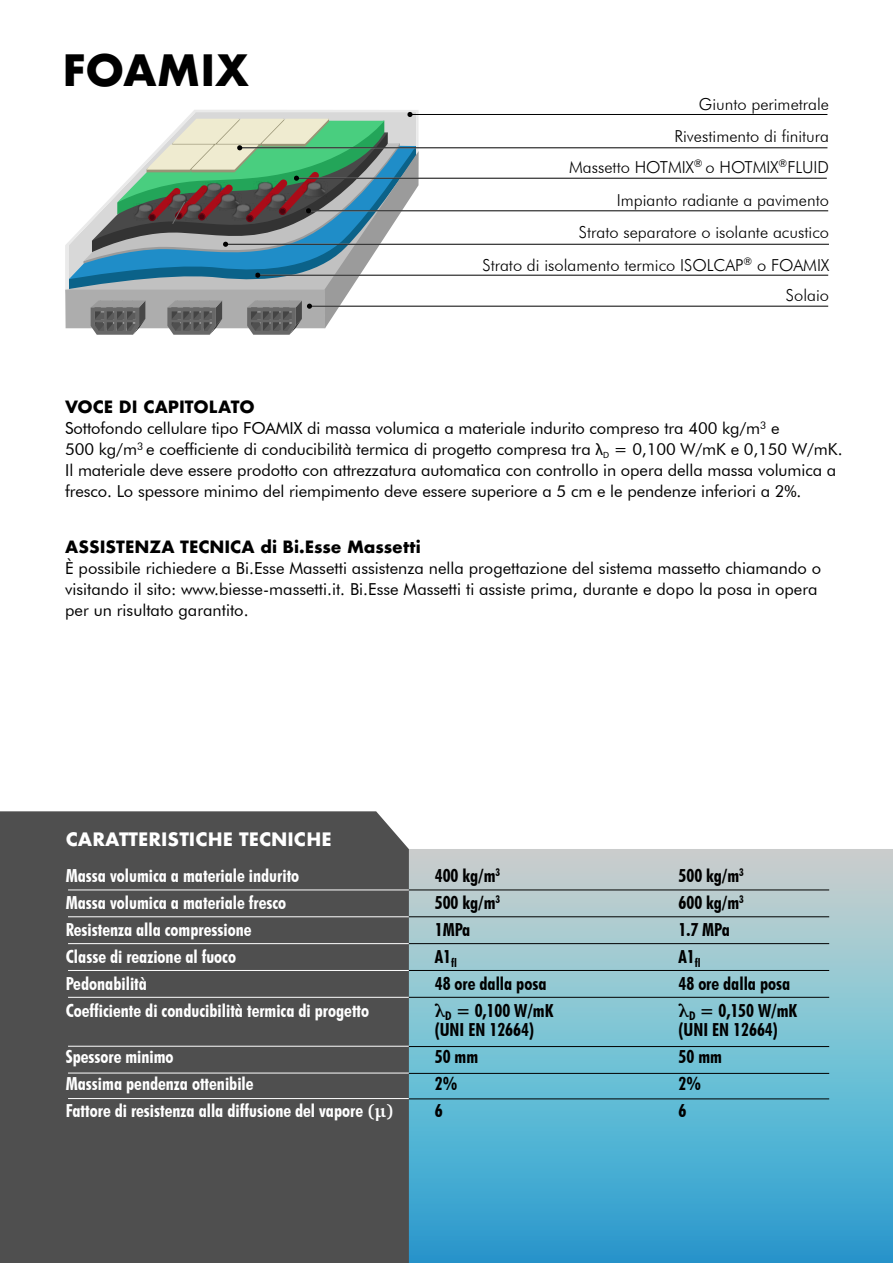
<style>
.page{position:relative;width:893px;height:1263px;background:#fff}
.page>*{position:absolute;margin:0;border:0;box-sizing:border-box;transform-origin:0 0}
.t1{font:700 42px "Futura";color:#000}
.t2{font:700 condensed 18px/27px "Futura BT";color:#fff}
.t3{font:700 condensed 18px/27px "Futura BT";color:#000}
.t4{font:700 18px "Futura";color:#fff}
.t5{font:16.5px/21px "Futura BT";letter-spacing:-.005em;color:#000}
.t6{font:300 16.5px/31.5px "Futura BT";color:#000;text-align:right}
.t7{font:700 16.5px "Futura";color:#000}
.s1{font-family:"Myriad Pro"}
.s2{font-family:"Charter";font-stretch:normal}
</style>
<div class="page">
<div style="left:409px;top:849px;width:484px;height:414px;background:linear-gradient(to bottom,#c9d5cf,#24a1d3)"></div>
<div style="left:0;top:811px;width:409px;height:452px;background:#4f4f4f"></div>
<hr style="left:68px;top:890px;width:341px;height:1px;background:#fff">
<hr style="left:68px;top:916px;width:341px;height:1px;background:#fff">
<hr style="left:68px;top:943px;width:341px;height:1px;background:#fff">
<hr style="left:68px;top:970px;width:341px;height:1px;background:#fff">
<hr style="left:68px;top:997px;width:341px;height:1px;background:#fff">
<hr style="left:68px;top:1046px;width:341px;height:1px;background:#fff">
<hr style="left:68px;top:1073px;width:341px;height:1px;background:#fff">
<hr style="left:68px;top:1098px;width:341px;height:1px;background:#fff">
<hr style="left:409px;top:890px;width:420px;height:1px;background:#000">
<hr style="left:409px;top:916px;width:420px;height:1px;background:#000">
<hr style="left:409px;top:943px;width:420px;height:1px;background:#000">
<hr style="left:409px;top:970px;width:420px;height:1px;background:#000">
<hr style="left:409px;top:997px;width:420px;height:1px;background:#000">
<hr style="left:409px;top:1046px;width:420px;height:1px;background:#000">
<hr style="left:409px;top:1073px;width:420px;height:1px;background:#000">
<hr style="left:409px;top:1099px;width:420px;height:1px;background:#000">
<hr style="left:410px;top:114px;width:417px;height:1px;background:#000">
<hr style="left:240px;top:147px;width:587px;height:1px;background:#000">
<hr style="left:296px;top:178px;width:531px;height:1px;background:#000">
<hr style="left:308px;top:210px;width:520px;height:1px;background:#000">
<hr style="left:225px;top:244px;width:604px;height:1px;background:#000">
<hr style="left:258px;top:275px;width:570px;height:1px;background:#000">
<hr style="left:309px;top:306px;width:519px;height:1px;background:#000">
<svg style="left:65px;top:110px;width:354px;height:225px"></svg>
<h1 class="t1" style="left:63px;top:40px;width:188px">FOAMIX</h1>
<p class="t6" style="left:569px;top:88px;width:261px">Giunto perimetrale<br>Rivestimento di finitura<br>Massetto HOTMIX<sup>®</sup> o HOTMIX<sup>®</sup>FLUID</p>
<p class="t6" style="left:482px;top:183px;width:348px;line-height:32.7px">Impianto radiante a pavimento<br>Strato separatore o isolante acustico<br>Strato di isolamento termico ISOLCAP<sup>®</sup> o FOAMIX</p>
<p class="t6" style="left:786px;top:279px;width:45px">Solaio</p>
<p class="t7" style="left:65px;top:395px;width:191px">VOCE DI CAPITOLATO</p>
<p class="t5" style="left:65px;top:417px;width:779px">Sottofondo cellulare tipo FOAMIX di massa volumica a materiale indurito compreso tra 400 kg/m<sup>3</sup> e<br>500 kg/m<sup>3</sup> e coefficiente di conducibilità termica di progetto compresa tra <span class="s1">λ</span><sub>D</sub> = 0,100 W/mK e 0,150 W/mK.<br>Il materiale deve essere prodotto con attrezzatura automatica con controllo in opera della massa volumica a fresco. Lo spessore minimo del riempimento deve essere superiore a 5 cm e le pendenze inferiori a 2%.</p>
<p class="t7" style="left:65px;top:535px;width:357px">ASSISTENZA TECNICA di Bi.Esse Massetti</p>
<p class="t5" style="left:65px;top:557px;width:757px">È possibile richiedere a Bi.Esse Massetti assistenza nella progettazione del sistema massetto chiamando o visitando il sito: www.biesse-massetti.it. Bi.Esse Massetti ti assiste prima, durante e dopo la posa in opera per un risultato garantito.</p>
<p class="t4" style="left:66px;top:827px;width:268px">CARATTERISTICHE TECNICHE</p>
<p class="t2" style="left:66px;top:862px;width:305px">Massa volumica a materiale indurito<br>Massa volumica a materiale fresco<br>Resistenza alla compressione<br>Classe di reazione al fuoco<br>Pedonabilità<br>Coefficiente di conducibilità termica di progetto</p>
<p class="t2" style="left:66px;top:1043px;width:330px">Spessore minimo<br>Massima pendenza ottenibile<br>Fattore di resistenza alla diffusione del vapore <span class="s2">(μ)</span></p>
<p class="t3" style="left:435px;top:862px;width:120px">400 kg/m<sup>3<br></sup>500 kg/m<sup>3<br></sup>1MPa<br>A1<sub>fl<br></sub>48 ore dalla posa <span class="s2">λ</span><sub>D</sub> = 0,100 W/mK</p>
<p class="t3" style="left:435px;top:1016px;width:101px">(UNI EN 12664)<br>50 mm<br>2%<br>6</p>
<p class="t3" style="left:678px;top:862px;width:120px">500 kg/m<sup>3<br></sup>600 kg/m<sup>3<br></sup>1.7 MPa<br>A1<sub>fl<br></sub>48 ore dalla posa <span class="s2">λ</span><sub>D</sub> = 0,150 W/mK</p>
<p class="t3" style="left:678px;top:1016px;width:101px">(UNI EN 12664)<br>50 mm<br>2%<br>6</p>
</div>
